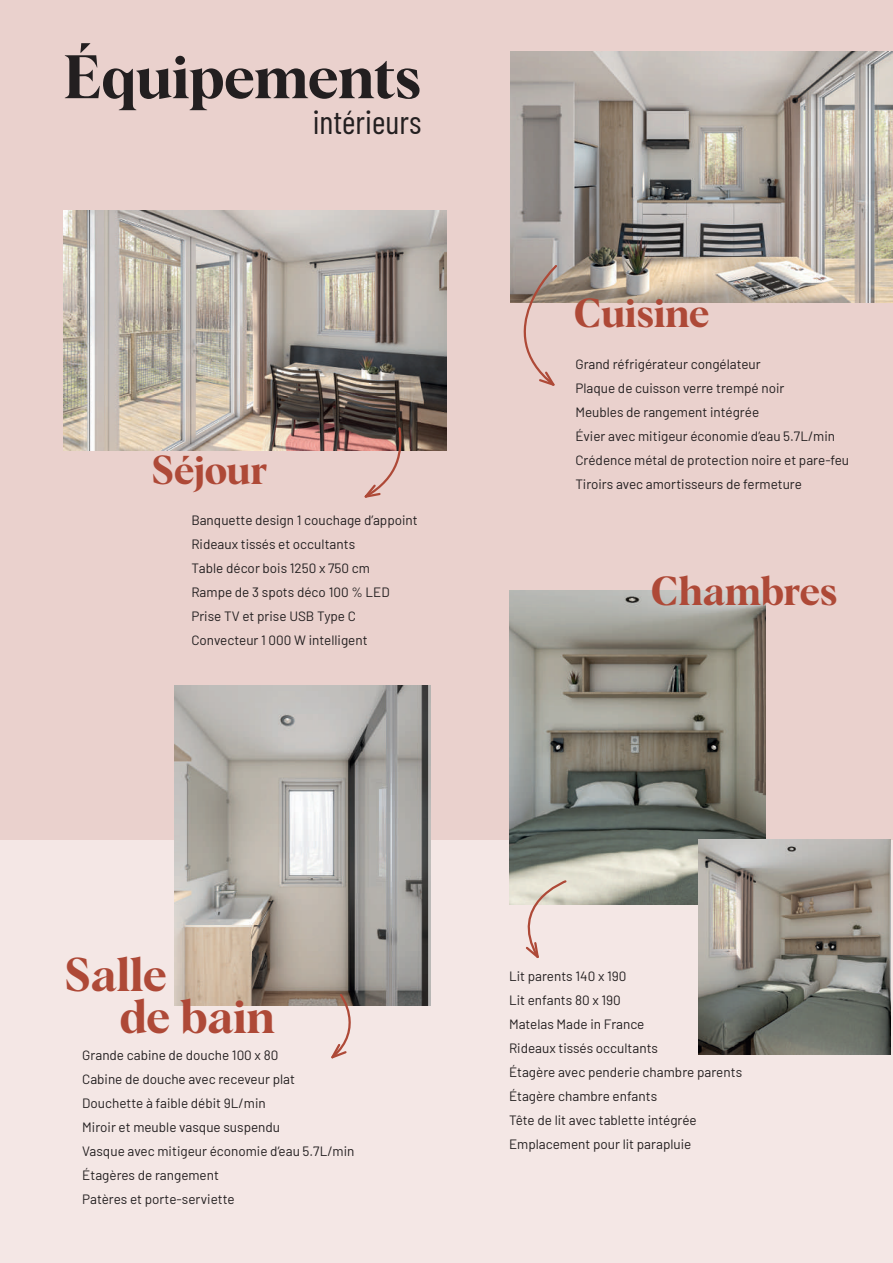
<style>
.page{position:relative;width:893px;height:1263px;background:#ead1cd}
.page>*{position:absolute;margin:0;border:0;box-sizing:border-box;transform-origin:0 0}
.t1{font:60px "Albra Semi";letter-spacing:-.005em;color:#231f20}
.t2{font:46.2px/42.5px "Albra Semi";color:#ae4937}
.t3{font:39.6px "Albra Semi";color:#ae4937}
.t4{font:32.85px "Barlow Condensed";color:#231f20}
.t5{font:13.5px/24px "Barlow";color:#231f20}
</style>
<div class="page">
<div style="left:0;top:840px;width:893px;height:423px;background:#f4e7e5"></div>
<img style="left:510px;top:51px;width:383px;height:251px">
<img style="left:509px;top:590px;width:256px;height:314px">
<img style="left:699px;top:840px;width:191px;height:214px">
<img style="left:174px;top:686px;width:256px;height:320px">
<svg style="left:510px;top:264px;width:49px;height:122px"></svg>
<svg style="left:509px;top:879px;width:59px;height:79px"></svg>
<img style="left:64px;top:211px;width:382px;height:239px">
<svg style="left:360px;top:426px;width:42px;height:72px"></svg>
<svg style="left:327px;top:993px;width:38px;height:66px"></svg>
<h1 class="t1" style="left:64px;top:33px;width:359px">Équipements</h1>
<h3 class="t4" style="left:313px;top:99px;width:110px">intérieurs</h3>
<h3 class="t3" style="left:151px;top:441px;width:118px">Séjour</h3>
<p class="t5" style="left:191px;top:507px;width:228px">Banquette design 1 couchage d’appoint<br>Rideaux tissés et occultants<br>Table décor bois 1250 x 750 cm<br>Rampe de 3 spots déco 100 % LED<br>Prise TV et prise USB Type C<br>Convecteur 1 000 W intelligent</p>
<h3 class="t3" style="left:574px;top:284px;width:137px">Cuisine</h3>
<p class="t5" style="left:575px;top:351px;width:275px">Grand réfrigérateur congélateur<br>Plaque de cuisson verre trempé noir<br>Meubles de rangement intégrée<br>Évier avec mitigeur économie d’eau 5.7L/min Crédence métal de protection noire et pare-feu Tiroirs avec amortisseurs de fermeture</p>
<h3 class="t3" style="left:651px;top:562px;width:188px">Chambres</h3>
<h2 class="t2" style="left:120px;top:951px;width:157px;text-indent:-55px">Salle<br>de bain</h2>
<p class="t5" style="left:82px;top:1042px;width:274px">Grande cabine de douche 100 x 80<br>Cabine de douche avec receveur plat<br>Douchette à faible débit 9L/min<br>Miroir et meuble vasque suspendu<br>Vasque avec mitigeur économie d’eau 5.7L/min<br>Étagères de rangement<br>Patères et porte-serviette</p>
<p class="t5" style="left:509px;top:963px;width:235px">Lit parents 140 x 190<br>Lit enfants 80 x 190<br>Matelas Made in France<br>Rideaux tissés occultants<br>Étagère avec penderie chambre parents<br>Étagère chambre enfants<br>Tête de lit avec tablette intégrée<br>Emplacement pour lit parapluie</p>
</div>
